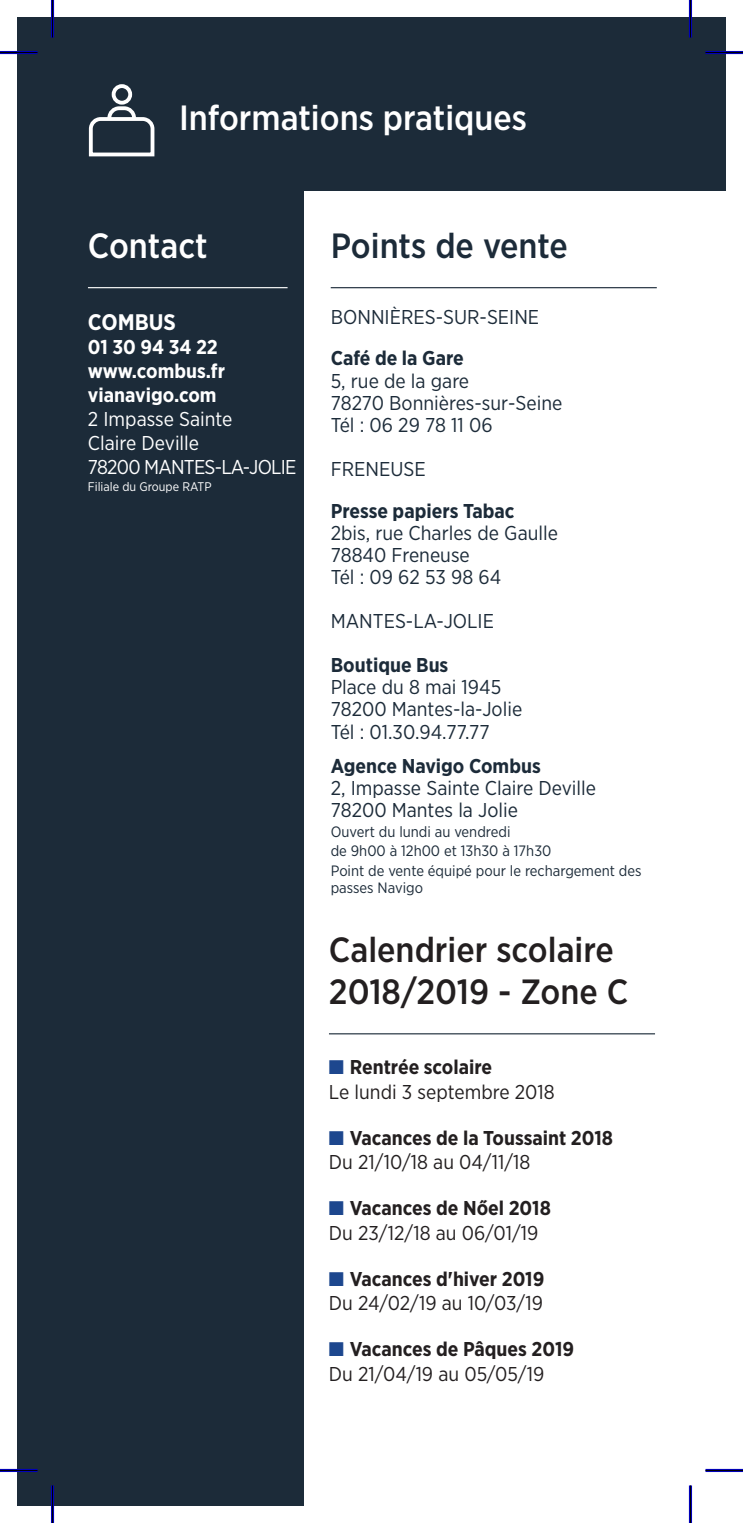
<style>
.page{position:relative;width:743px;height:1523px;background:#fff}
.page>*{position:absolute;margin:0;border:0;box-sizing:border-box;transform-origin:0 0}
.t1{font:500 35px/42px "Gotham Narrow";color:#231f20}
.t2{font:500 35px "Gotham Narrow";color:#fff}
.t3{font:500 35px "Gotham Narrow";color:#1c2b39}
.t4{font:700 22.5px "Gotham Narrow";color:#fff}
.t5{font:20px/22px "Gotham Narrow";color:#1c2b39}
.t6{font:20px/24.5px "Gotham Narrow";color:#231f20}
.t7{font:700 20px/24.5px "Gotham Narrow";color:#231f20}
.t8{font:700 20px "Gotham Narrow";color:#1c2b39}
.t9{font:20px/24px "Gotham Narrow";letter-spacing:-.005em;color:#fff}
.t10{font:700 20px/24px "Gotham Narrow";color:#fff}
.t11{font:15px/19.5px "Gotham Narrow";color:#1c2b39}
.t12{font:12.5px "Gotham Narrow";color:#fff}
.s1{color:#1d478e}
.s2{font-weight:700}
.s3{font-weight:400}
</style>
<div class="page">
<hr style="left:331px;top:287px;width:326px;height:1px;background:#1c2b39">
<div style="left:17px;top:177px;width:286px;height:1328px;background:#1c2b39"></div>
<div style="left:17px;top:17px;width:709px;height:174px;background:#1c2b39"></div>
<svg style="left:88px;top:106px;width:67px;height:51px"></svg>
<div style="left:112px;top:84px;width:20px;height:21px;border:4px solid #fff;border-radius:50%"></div>
<hr style="left:88px;top:287px;width:200px;height:1px;background:#fff">
<hr style="left:329px;top:1033px;width:326px;height:1px;background:#1c2b39">
<hr style="left:0;top:51px;width:37px;height:3px;background:#00b">
<hr style="left:705px;top:51px;width:38px;height:3px;background:#00b">
<hr style="left:0;top:1468px;width:37px;height:3px;background:#00b">
<hr style="left:705px;top:1468px;width:38px;height:3px;background:#00b">
<hr style="left:51px;top:0;width:3px;height:38px;background:#00b">
<hr style="left:51px;top:1485px;width:3px;height:37px;background:#00b">
<hr style="left:689px;top:0;width:3px;height:38px;background:#00b">
<hr style="left:689px;top:1485px;width:3px;height:37px;background:#00b">
<hr style="left:0;top:52px;width:37px;height:1px;background:#000">
<hr style="left:705px;top:52px;width:38px;height:1px;background:#000">
<hr style="left:0;top:1469px;width:37px;height:1px;background:#000">
<hr style="left:705px;top:1469px;width:38px;height:1px;background:#000">
<hr style="left:52px;top:0;width:1px;height:38px;background:#000">
<hr style="left:52px;top:1485px;width:1px;height:37px;background:#000">
<hr style="left:690px;top:0;width:1px;height:38px;background:#000">
<hr style="left:690px;top:1485px;width:1px;height:37px;background:#000">
<h1 class="t2" style="left:179px;top:99px;width:349px">Informations pratiques</h1>
<h1 class="t2" style="left:88px;top:227px;width:121px">Contact</h1>
<p class="t4" style="left:88px;top:312px;width:89px">COMBUS</p>
<p class="t10" style="left:88px;top:336px;width:139px">01 30 94 34 22 www.combus.fr vianavigo.com</p>
<p class="t9" style="left:88px;top:407px;width:210px">2 Impasse Sainte<br>Claire Deville<br>78200 MANTES-LA-JOLIE</p>
<p class="t12" style="left:88px;top:480px;width:125px">Filiale du Groupe RATP</p>
<h1 class="t3" style="left:331px;top:227px;width:239px">Points de vente</h1>
<p class="t5" style="left:331px;top:306px;width:210px">BONNIÈRES-SUR-SEINE</p>
<p class="t8" style="left:331px;top:349px;width:135px">Café de la Gare</p>
<p class="t5" style="left:331px;top:370px;width:233px">5, rue de la gare<br>78270 Bonnières-sur-Seine<br>Tél : 06 29 78 11 06</p>
<p class="t5" style="left:331px;top:458px;width:96px">FRENEUSE</p>
<p class="t8" style="left:331px;top:501px;width:185px">Presse papiers Tabac</p>
<p class="t5" style="left:331px;top:522px;width:229px">2bis, rue Charles de Gaulle<br>78840 Freneuse<br>Tél : 09 62 53 98 64</p>
<p class="t5" style="left:331px;top:610px;width:165px">MANTES-LA-JOLIE</p>
<p class="t8" style="left:331px;top:656px;width:119px">Boutique Bus</p>
<p class="t5" style="left:331px;top:676px;width:193px">Place du 8 mai 1945<br>78200 Mantes-la-Jolie<br>Tél : 01.30.94.77.77</p>
<p class="t8" style="left:331px;top:756px;width:212px">Agence Navigo Combus</p>
<p class="t5" style="left:331px;top:777px;width:267px">2, Impasse Sainte Claire Deville<br>78200 Mantes la Jolie</p>
<p class="t11" style="left:331px;top:821px;width:312px">Ouvert du lundi au vendredi<br>de 9h00 à 12h00 et 13h30 à 17h30<br>Point de vente équipé pour le rechargement des</p>
<p class="t11" style="left:331px;top:878px;width:94px">passes Navigo</p>
<h1 class="t1" style="left:329px;top:928px;width:301px">Calendrier scolaire<br>2018/2019 - Zone C</h1>
<p class="t6" style="left:329px;top:1055px;width:227px"><span class="s1">■</span> <span class="s2">Rentrée scolaire<br></span>Le lundi 3 septembre 2018</p>
<p class="t7" style="left:329px;top:1126px;width:286px"><span class="s1">■</span> Vacances de la Toussaint 2018<br><span class="s3">Du 21/10/18 au 04/11/18</span></p>
<p class="t6" style="left:329px;top:1196px;width:223px"><span class="s1">■</span> <span class="s2">Vacances de Nőel 2018<br></span>Du 23/12/18 au 06/01/19</p>
<p class="t6" style="left:329px;top:1266px;width:217px"><span class="s1">■</span> <span class="s2">Vacances d'hiver 2019<br></span>Du 24/02/19 au 10/03/19</p>
<p class="t7" style="left:329px;top:1337px;width:247px"><span class="s1">■</span> Vacances de Pâques 2019<br><span class="s3">Du 21/04/19 au 05/05/19</span></p>
</div>
